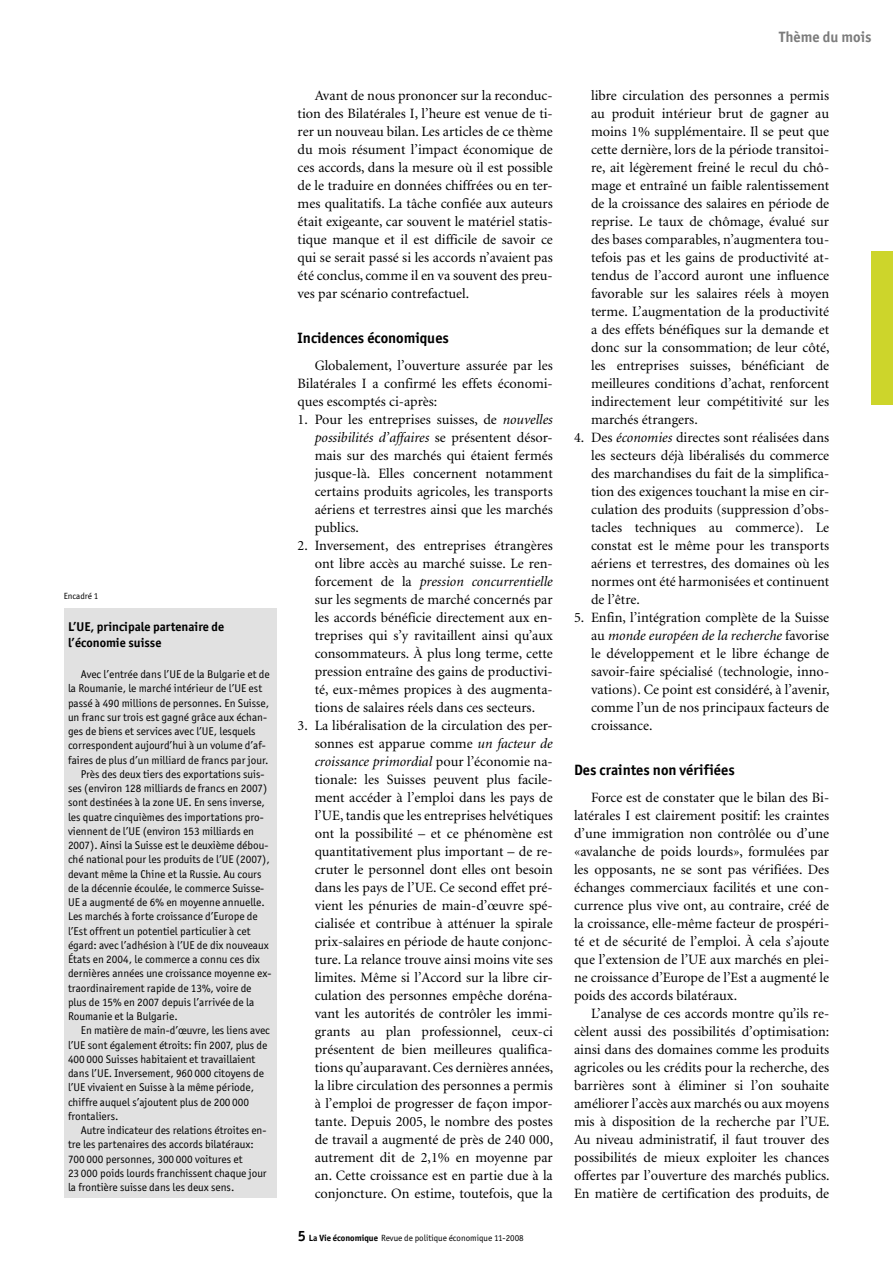
<style>
.page{position:relative;width:893px;height:1263px;background:#fff}
.page>*{position:absolute;margin:0;border:0;box-sizing:border-box;transform-origin:0 0}
._04_Zwischentitel_1{font:700 15px "Officina San ITC";color:#000}
.Rubriktitel_links{font:700 15px "Officina San ITC";letter-spacing:.005em;color:#7c7c7c}
._03_Grundschrift{font:14.25px/18px "Minion";color:#000;text-align:justify}
._10_Kasten-Titel{font:700 12.75px/16.5px "Officina San ITC";color:#000}
._12_Kasten-Text{font:11.25px/14.2px "Officina San ITC";color:#000}
._06_Abbildungen{font:9px "Officina San ITC";color:#000}
.s1{font-style:italic}
.s2{font-weight:700;font-size:15px}
.s3{font-weight:700}
</style>
<div class="page">
<div style="left:872px;top:252px;width:21px;height:153px;background:#cdd52b"></div>
<div style="left:64px;top:608px;width:212px;height:589px;background:#e1e1e1"></div>
<p class="_06_Abbildungen" style="left:64px;top:591px;width:36px">Encadré 1</p>
<p class="_10_Kasten-Titel" style="left:68px;top:618px;width:158px">L’UE, principale partenaire de l’économie suisse</p>
<p class="_12_Kasten-Text" style="left:68px;top:667px;width:203px;text-indent:13px">Avec l’entrée dans l’UE de la Bulgarie et de la Roumanie, le marché intérieur de l’UE est passé à 490 millions de personnes. En Suisse, un franc sur trois est gagné grâce aux échan&shy;ges de biens et services avec l’UE, lesquels correspondent aujourd’hui à un volume d’af&shy;faires de plus d’un milliard de francs par jour.</p>
<p class="_12_Kasten-Text" style="left:68px;top:767px;width:205px;text-indent:13px">Près des deux tiers des exportations suis&shy;ses (environ 128 milliards de francs en 2007) sont destinées à la zone UE. En sens inverse, les quatre cinquièmes des importations pro&shy;viennent de l’UE (environ 153 milliards en 2007). Ainsi la Suisse est le deuxième débou&shy;ché national pour les produits de l’UE (2007), devant même la Chine et la Russie. Au cours de la décennie écoulée, le commerce Suisse-UE a augmenté de 6% en moyenne annuelle.<br>Les marchés à forte croissance d’Europe de l’Est offrent un potentiel particulier à cet égard: avec l’adhésion à l’UE de dix nouveaux États en 2004, le commerce a connu ces dix dernières années une croissance moyenne ex&shy;traordinairement rapide de 13%, voire de plus de 15% en 2007 depuis l’arrivée de la Roumanie et la Bulgarie.</p>
<p class="_12_Kasten-Text" style="left:68px;top:1023px;width:203px;text-indent:13px">En matière de main-d’œuvre, les liens avec l’UE sont également étroits: fin 2007, plus de 400 000 Suisses habitaient et travaillaient dans l’UE. Inversement, 960 000 citoyens de l’UE vivaient en Suisse à la même période, chiffre auquel s’ajoutent plus de 200 000 frontaliers.</p>
<p class="_12_Kasten-Text" style="left:68px;top:1123px;width:200px;text-indent:13px">Autre indicateur des relations étroites en&shy;tre les partenaires des accords bilatéraux:<br>700 000 personnes, 300 000 voitures et<br>23 000 poids lourds franchissent chaque jour la frontière suisse dans les deux sens.</p>
<p class="_03_Grundschrift" style="left:298px;top:86px;width:257px;text-indent:17px">Avant de nous prononcer sur la reconduc&shy;tion des Bilatérales I, l’heure est venue de ti&shy;rer un nouveau bilan. Les articles de ce thème du mois résument l’impact économique de ces accords, dans la mesure où il est possible de le traduire en données chiffrées ou en ter&shy;mes qualitatifs. La tâche confiée aux auteurs était exigeante, car souvent le matériel statis&shy;tique manque et il est difficile de savoir ce qui se serait passé si les accords n’avaient pas été conclus, comme il en va souvent des preu&shy;ves par scénario contrefactuel.</p>
<p class="_04_Zwischentitel_1" style="left:298px;top:328px;width:153px">Incidences économiques</p>
<p class="_03_Grundschrift" style="left:298px;top:356px;width:257px;text-indent:17px">Globalement, l’ouverture assurée par les Bilatérales I a confirmé les effets économi&shy;ques escomptés ci-après:</p>
<p class="_03_Grundschrift" style="left:315px;top:410px;width:240px;text-indent:-17px">1. Pour les entreprises suisses, de <span class="s1">nouvelles possibilités d’affaires</span> se présentent désor&shy;mais sur des marchés qui étaient fermés jusque-là. Elles concernent notamment certains produits agricoles, les transports aériens et terrestres ainsi que les marchés publics.</p>
<p class="_03_Grundschrift" style="left:315px;top:536px;width:240px;text-indent:-17px">2. Inversement, des entreprises étrangères ont libre accès au marché suisse. Le ren&shy;forcement de la <span class="s1">pression concurrentielle </span>sur les segments de marché concernés par les accords bénéficie directement aux en&shy;treprises qui s’y ravitaillent ainsi qu’aux consommateurs. À plus long terme, cette pression entraîne des gains de productivi&shy;té, eux-mêmes propices à des augmenta&shy;tions de salaires réels dans ces secteurs.</p>
<p class="_03_Grundschrift" style="left:315px;top:716px;width:240px;text-indent:-17px">3. La libéralisation de la circulation des per&shy;sonnes est apparue comme <span class="s1">un facteur de croissance primordial</span> pour l’économie na&shy;tionale: les Suisses peuvent plus facile&shy;ment accéder à l’emploi dans les pays de l’UE, tandis que les entreprises helvétiques ont la possibilité – et ce phénomène est quantitativement plus important – de re&shy;cruter le personnel dont elles ont besoin dans les pays de l’UE. Ce second effet pré&shy;vient les pénuries de main-d’œuvre spé&shy;cialisée et contribue à atténuer la spirale prix-salaires en période de haute conjonc&shy;ture. La relance trouve ainsi moins vite ses limites. Même si l’Accord sur la libre cir&shy;culation des personnes empêche doréna&shy;vant les autorités de contrôler les immi&shy;grants au plan professionnel, ceux-ci présentent de bien meilleures qualifica&shy;tions qu’auparavant. Ces dernières années, la libre circulation des personnes a permis à l’emploi de progresser de façon impor&shy;tante. Depuis 2005, le nombre des postes de travail a augmenté de près de 240 000, autrement dit de 2,1% en moyenne par an. Cette croissance est en partie due à la conjoncture. On estime, toutefois, que la</p>
<p class="_06_Abbildungen" style="left:298px;top:1232px;width:228px"><span class="s2">5</span> <span class="s3">La Vie économique</span> Revue de politique économique 11-2008</p>
<p class="Rubriktitel_links" style="left:779px;top:27px;width:94px">Thème du mois</p>
<p class="_03_Grundschrift" style="left:591px;top:86px;width:240px">libre circulation des personnes a permis au produit intérieur brut de gagner au moins 1% supplémentaire. Il se peut que cette dernière, lors de la période transitoi&shy;re, ait légèrement freiné le recul du chô&shy;mage et entraîné un faible ralentissement de la croissance des salaires en période de reprise. Le taux de chômage, évalué sur des bases comparables, n’augmentera tou&shy;tefois pas et les gains de productivité at&shy;tendus de l’accord auront une influence favorable sur les salaires réels à moyen terme. L’augmentation de la productivité a des effets bénéfiques sur la demande et donc sur la consommation; de leur côté, les entreprises suisses, bénéficiant de meilleures conditions d’achat, renforcent indirectement leur compétitivité sur les marchés étrangers.</p>
<p class="_03_Grundschrift" style="left:591px;top:428px;width:240px;text-indent:-17px">4. Des <span class="s1">économies</span> directes sont réalisées dans les secteurs déjà libéralisés du commerce des marchandises du fait de la simplifica&shy;tion des exigences touchant la mise en cir&shy;culation des produits (suppression d’obs&shy;tacles techniques au commerce). Le constat est le même pour les transports aériens et terrestres, des domaines où les normes ont été harmonisées et continuent de l’être.</p>
<p class="_03_Grundschrift" style="left:591px;top:608px;width:240px;text-indent:-17px">5. Enfin, l’intégration complète de la Suisse au <span class="s1">monde européen de la recherche</span> favorise le développement et le libre échange de savoir-faire spécialisé (technologie, inno&shy;vations). Ce point est considéré, à l’avenir, comme l’un de nos principaux facteurs de croissance.</p>
<p class="_04_Zwischentitel_1" style="left:574px;top:760px;width:162px">Des craintes non vérifiées</p>
<p class="_03_Grundschrift" style="left:574px;top:788px;width:257px;text-indent:17px">Force est de constater que le bilan des Bi&shy;latérales I est clairement positif: les craintes d’une immigration non contrôlée ou d’une «avalanche de poids lourds», formulées par les opposants, ne se sont pas vérifiées. Des échanges commerciaux facilités et une con&shy;currence plus vive ont, au contraire, créé de la croissance, elle-même facteur de prospéri&shy;té et de sécurité de l’emploi. À cela s’ajoute que l’extension de l’UE aux marchés en plei&shy;ne croissance d’Europe de l’Est a augmenté le poids des accords bilatéraux.</p>
<p class="_03_Grundschrift" style="left:574px;top:1004px;width:257px;text-indent:17px">L’analyse de ces accords montre qu’ils re&shy;cèlent aussi des possibilités d’optimisation: ainsi dans des domaines comme les produits agricoles ou les crédits pour la recherche, des barrières sont à éliminer si l’on souhaite améliorer l’accès aux marchés ou aux moyens mis à disposition de la recherche par l’UE.<br>Au niveau administratif, il faut trouver des possibilités de mieux exploiter les chances offertes par l’ouverture des marchés publics.<br>En matière de certification des produits, de</p>
</div>
